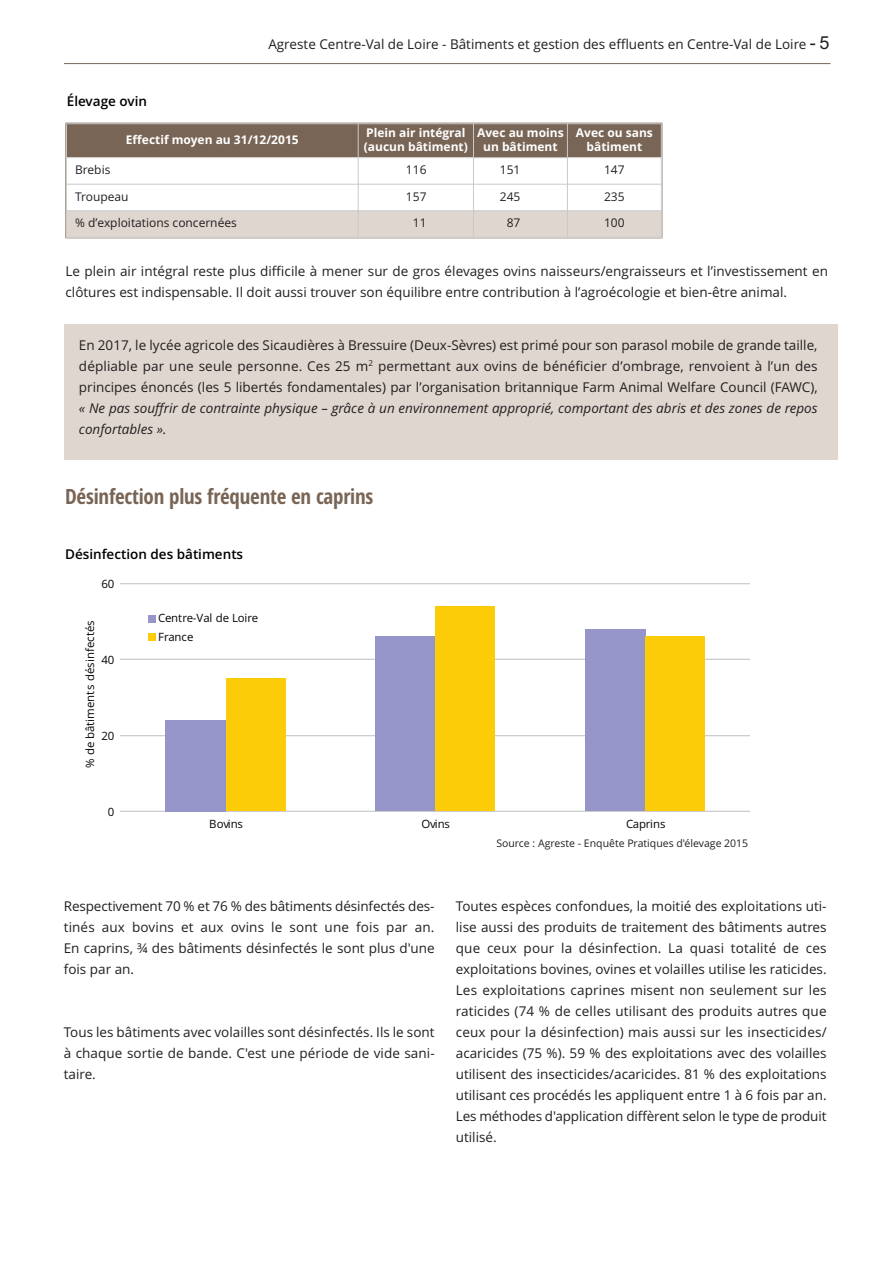
<style>
.page{position:relative;width:893px;height:1263px;background:#fff}
.page>*{position:absolute;margin:0;border:0;box-sizing:border-box;transform-origin:0 0}
.t1{font:700 21px "Open Sans Condensed";letter-spacing:-.01em;color:#796556}
.t2{font:13.5px/21px "Open Sans";color:#231f20;text-align:justify}
.t3{font:italic 13.5px/21px "Open Sans";color:#231f20}
.t4{font:600 13.5px "Open Sans";color:#000}
.t5{font:700 12px/14.4px "Open Sans";color:#fff;text-align:center}
.t6{font:12px "Open Sans";color:#231f20}
.t7{font:11.4px/18.5px "Open Sans";letter-spacing:-.015em;color:#050504}
.t8{font:10.5px "Open Sans";color:#231f20}
.s1{font-family:"Arial";font-size:18px}
</style>
<div class="page">
<div style="left:64px;top:324px;width:774px;height:135px;background:#ded6cf"></div>
<hr style="left:64px;top:63px;width:766px;height:1px;background:#796556">
<div style="left:66px;top:124px;width:292px;height:34px;background:#796556"></div>
<div style="left:358px;top:124px;width:115px;height:34px;background:#796556"></div>
<div style="left:473px;top:124px;width:94px;height:34px;background:#796556"></div>
<div style="left:567px;top:124px;width:94px;height:34px;background:#796556"></div>
<div style="left:66px;top:211px;width:292px;height:26px;background:#ded6cf"></div>
<div style="left:358px;top:211px;width:115px;height:26px;background:#ded6cf"></div>
<div style="left:473px;top:211px;width:94px;height:26px;background:#ded6cf"></div>
<div style="left:567px;top:211px;width:94px;height:26px;background:#ded6cf"></div>
<hr style="left:66px;top:124px;width:1px;height:113px;background:#cbc9c9">
<hr style="left:358px;top:124px;width:1px;height:113px;background:#cbc9c9">
<hr style="left:473px;top:124px;width:1px;height:113px;background:#cbc9c9">
<hr style="left:567px;top:124px;width:1px;height:113px;background:#cbc9c9">
<hr style="left:661px;top:124px;width:1px;height:113px;background:#cbc9c9">
<hr style="left:66px;top:123px;width:595px;height:1px;background:#cbc9c9">
<hr style="left:66px;top:157px;width:595px;height:1px;background:#cbc9c9">
<hr style="left:66px;top:184px;width:595px;height:1px;background:#cbc9c9">
<hr style="left:66px;top:210px;width:595px;height:1px;background:#cbc9c9">
<hr style="left:66px;top:237px;width:595px;height:1px;background:#cbc9c9">
<hr style="left:120px;top:811px;width:630px;height:1px;background:#c0bfbf">
<hr style="left:120px;top:735px;width:630px;height:1px;background:#c0bfbf">
<hr style="left:120px;top:659px;width:630px;height:1px;background:#c0bfbf">
<hr style="left:120px;top:583px;width:630px;height:1px;background:#c0bfbf">
<div style="left:165px;top:720px;width:61px;height:91px;background:#9695c9"></div>
<div style="left:375px;top:636px;width:61px;height:175px;background:#9695c9"></div>
<div style="left:585px;top:629px;width:60px;height:182px;background:#9695c9"></div>
<div style="left:226px;top:679px;width:59px;height:132px;background:#fdcc09"></div>
<div style="left:436px;top:607px;width:59px;height:204px;background:#fdcc09"></div>
<div style="left:645px;top:636px;width:60px;height:175px;background:#fdcc09"></div>
<div style="left:148px;top:615px;width:8px;height:7px;background:#9695c9"></div>
<div style="left:148px;top:634px;width:8px;height:7px;background:#fdcc09"></div>
<p class="t4" style="left:67px;top:94px;width:82px">élevage ovin</p>
<p class="t2" style="left:268px;top:34px;width:563px">Agreste Centre-Val de Loire - Bâtiments et gestion des effluents en Centre-Val de Loire <span class="s1">- 5</span></p>
<p class="t5" style="left:126px;top:132px;width:174px">Effectif moyen au 31/12/2015</p>
<p class="t5" style="left:364px;top:125px;width:106px;text-align:left">Plein air intégral (aucun bâtiment)</p>
<p class="t5" style="left:477px;top:125px;width:88px">Avec au moins un bâtiment</p>
<p class="t5" style="left:576px;top:125px;width:78px">Avec ou sans bâtiment</p>
<p class="t6" style="left:75px;top:163px;width:37px">Brebis</p>
<p class="t6" style="left:406px;top:163px;width:22px">116</p>
<p class="t6" style="left:500px;top:163px;width:22px">151</p>
<p class="t6" style="left:604px;top:163px;width:22px">147</p>
<p class="t6" style="left:75px;top:189px;width:55px">Troupeau</p>
<p class="t6" style="left:406px;top:189px;width:22px">157</p>
<p class="t6" style="left:500px;top:189px;width:22px">245</p>
<p class="t6" style="left:604px;top:189px;width:22px">235</p>
<p class="t6" style="left:75px;top:216px;width:163px">% d’exploitations concernées</p>
<p class="t6" style="left:413px;top:216px;width:15px">11</p>
<p class="t6" style="left:507px;top:216px;width:15px">87</p>
<p class="t6" style="left:604px;top:216px;width:22px">100</p>
<p class="t2" style="left:66px;top:261px;width:764px">Le plein air intégral reste plus difficile à mener sur de gros élevages ovins naisseurs/engraisseurs et l’investissement en clôtures est indispensable. Il doit aussi trouver son équilibre entre contribution à l’agroécologie et bien-être animal.</p>
<p class="t2" style="left:79px;top:334px;width:740px">En 2017, le lycée agricole des Sicaudières à Bressuire (Deux-Sèvres) est primé pour son parasol mobile de grande taille, dépliable par une seule personne. Ces 25 m<sup>2</sup> permettant aux ovins de bénéficier d’ombrage, renvoient à l’un des principes énoncés (les 5 libertés fondamentales) par l’organisation britannique Farm Animal Welfare Council (FAWC),</p>
<p class="t3" style="left:79px;top:397px;width:740px">« Ne pas souffrir de contrainte physique – grâce à un environnement approprié, comportant des abris et des zones de repos confortables ».</p>
<h1 class="t1" style="left:65px;top:484px;width:310px">Désinfection plus fréquente en caprins</h1>
<p class="t4" style="left:65px;top:546px;width:180px">Désinfection des bâtiments</p>
<p class="t7" style="left:102px;top:574px;width:14px">60</p>
<p class="t7" style="left:80px;top:768px;width:150px;rotate:-90deg">% de bâtiments désinfectés</p>
<p class="t7" style="left:158px;top:609px;width:102px">Centre-Val de Loire<br>France</p>
<p class="t7" style="left:102px;top:650px;width:14px">40</p>
<p class="t7" style="left:102px;top:726px;width:14px">20</p>
<p class="t7" style="left:108px;top:802px;width:8px">0</p>
<p class="t7" style="left:209px;top:814px;width:36px">Bovins</p>
<p class="t7" style="left:421px;top:814px;width:30px">Ovins</p>
<p class="t7" style="left:626px;top:814px;width:41px">Caprins</p>
<p class="t8" style="left:496px;top:837px;width:253px">Source : Agreste - Enquête Pratiques d'élevage 2015</p>
<p class="t2" style="left:64px;top:896px;width:372px">Respectivement 70 % et 76 % des bâtiments désinfectés des&shy;tinés aux bovins et aux ovins le sont une fois par an.<br>En caprins, ¾ des bâtiments désinfectés le sont plus d'une fois par an.</p>
<p class="t2" style="left:64px;top:1022px;width:372px">Tous les bâtiments avec volailles sont désinfectés. Ils le sont à chaque sortie de bande. C'est une période de vide sani&shy;taire.</p>
<p class="t2" style="left:456px;top:896px;width:372px">Toutes espèces confondues, la moitié des exploitations uti&shy;lise aussi des produits de traitement des bâtiments autres que ceux pour la désinfection. La quasi totalité de ces exploitations bovines, ovines et volailles utilise les raticides.<br>Les exploitations caprines misent non seulement sur les raticides (74 % de celles utilisant des produits autres que ceux pour la désinfection) mais aussi sur les insecticides/ acaricides (75 %). 59 % des exploitations avec des volailles utilisent des insecticides/acaricides. 81 % des exploitations utilisant ces procédés les appliquent entre 1 à 6 fois par an.<br>Les méthodes d'application diffèrent selon le type de produit utilisé.</p>
</div>
